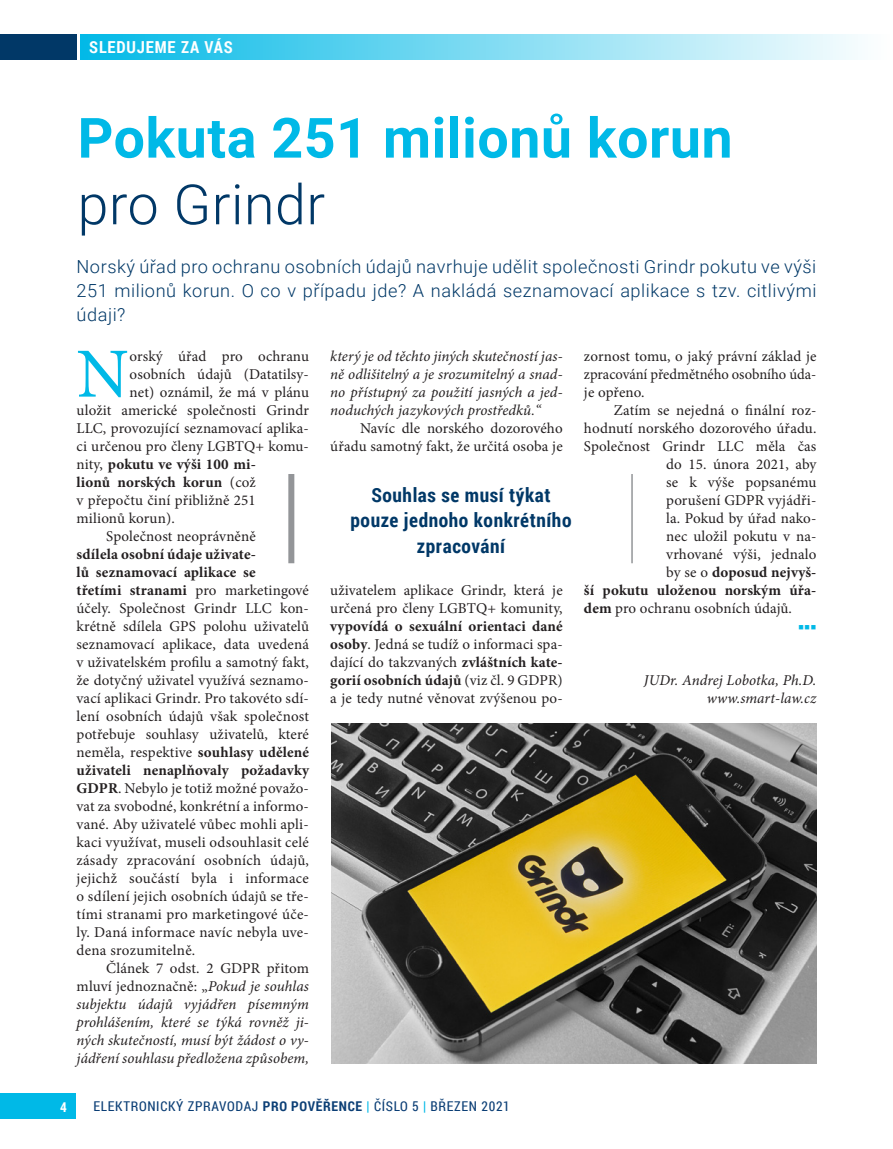
<style>
.page{position:relative;width:893px;height:1149px;background:#fff}
.page>*{position:absolute;margin:0;border:0;box-sizing:border-box;transform-origin:0 0}
.text_neodsazeny{font:70.35px "Minion Pro";color:#00b9e7}
.titul{font:700 55.5px/66.6px "Roboto";letter-spacing:.01em;color:#00b9e7}
.upoutavka{font:700 19.5px/25.5px "Roboto Condensed";letter-spacing:.03em;color:#013867;text-align:center}
.t1{font:300 18px/24px "Roboto";letter-spacing:.03em;color:#013867;text-align:justify}
.t2{font:700 16.5px "Roboto Condensed";letter-spacing:.05em;color:#fff}
.text{font:15px/18px "Minion Pro";letter-spacing:.01em;color:#231f20;text-align:justify}
.text-2{font:italic 15px/18px "Minion Pro";letter-spacing:.005em;color:#231f20;text-align:justify}
.text_neodsazeny-2{font:15px "Minion Pro";letter-spacing:.01em;color:#231f20}
.text-3{font:700 15px "Minion Pro";letter-spacing:.01em;color:#231f20}
.text_neodsazeny-3{font:700 15px "Minion Pro";letter-spacing:.01em;color:#231f20}
.text-4{font:15px "Minion Pro";color:#00b9e7}
.t3{font:13.5px "Roboto Condensed";letter-spacing:.05em;color:#0b3e75}
.t4{font:700 13.5px "Roboto Condensed";color:#fff}
.s1{font-weight:300;color:#013867}
.s2{font-weight:400}
.s3{font-weight:700}
.s4{font-style:normal}
.s5{font-weight:700;color:#00b9e7}
</style>
<div class="page">
<div style="left:81px;top:34px;width:812px;height:26px;background:linear-gradient(to right,#02b9e7,#fffefe)"></div>
<div style="left:0;top:34px;width:77px;height:26px;background:#013867"></div>
<div style="left:0;top:1093px;width:75px;height:25px;background:#00b9e7"></div>
<div style="left:288px;top:474px;width:6px;height:89px;background:#939598"></div>
<hr style="left:631px;top:474px;width:2px;height:89px;background:#939598">
<img style="left:331px;top:723px;width:485px;height:340px">
<p class="t2" style="left:89px;top:35px;width:145px">SLEDUJEME ZA VÁS</p>
<p class="titul" style="left:78px;top:102px;width:656px">Pokuta 251 milionů korun <span class="s1">pro Grindr</span></p>
<p class="t1" style="left:77px;top:254px;width:741px">Norský úřad pro ochranu osobních údajů navrhuje udělit společnosti Grindr pokutu ve výši 251 milionů korun. O co v případu jde? A nakládá seznamovací aplikace s tzv. citlivými údaji?</p>
<p class="text_neodsazeny" style="left:77px;top:327px;width:54px">N</p>
<p class="text_neodsazeny-2" style="left:130px;top:345px;width:181px">orský úřad pro ochranu</p>
<p class="text_neodsazeny-2" style="left:130px;top:363px;width:181px">osobních údajů (Datatilsy-</p>
<p class="text_neodsazeny-2" style="left:130px;top:381px;width:181px">net) oznámil, že má v plánu</p>
<p class="text_neodsazeny-2" style="left:77px;top:399px;width:234px">uložit americké společnosti Grindr</p>
<p class="text_neodsazeny-2" style="left:77px;top:417px;width:234px">LLC, provozující seznamovací aplika-</p>
<p class="text_neodsazeny-2" style="left:77px;top:435px;width:234px">ci určenou pro členy LGBTQ+ komu-</p>
<p class="text_neodsazeny-3" style="left:77px;top:453px;width:181px"><span class="s2">nity,</span> pokutu ve výši 100 mi-</p>
<p class="text_neodsazeny-3" style="left:77px;top:471px;width:181px">lionů norských korun <span class="s2">(což</span></p>
<p class="text_neodsazeny-2" style="left:77px;top:489px;width:181px">v přepočtu činí přibližně 251</p>
<p class="text_neodsazeny-2" style="left:77px;top:507px;width:100px">milionů korun).</p>
<p class="text" style="left:77px;top:527px;width:234px;text-align:left;text-indent:30px">Společnost neoprávněně<br><span class="s3">sdílela osobní údaje uživate-<br>lů seznamovací aplikace se<br>třetími stranami</span> pro marketingové účely. Společnost Grindr LLC kon&shy;krétně sdílela GPS polohu uživatelů seznamovací aplikace, data uvedená v uživatelském profilu a samotný fakt, že dotyčný uživatel využívá seznamo&shy;vací aplikaci Grindr. Pro takovéto sdí&shy;lení osobních údajů však společnost potřebuje souhlasy uživatelů, které neměla, respektive <span class="s3">souhlasy udělené uživateli nenaplňovaly požadavky GDPR</span>. Nebylo je totiž možné považo&shy;vat za svobodné, konkrétní a informo&shy;vané. Aby uživatelé vůbec mohli apli&shy;kaci využívat, museli odsouhlasit celé zásady zpracování osobních údajů, jejichž součástí byla i informace o sdílení jejich osobních údajů se tře&shy;tími stranami pro marketingové úče&shy;ly. Daná informace navíc nebyla uve&shy;dena srozumitelně.</p>
<p class="text-2" style="left:77px;top:958px;width:234px;text-indent:30px"><span class="s4">Článek 7 odst. 2 GDPR přitom mluví jednoznačně: „</span>Pokud je souhlas subjektu údajů vyjádřen písemným prohlášením, které se týká rovněž ji&shy;ných skutečností, musí být žádost o vy&shy;jádření souhlasu předložena způsobem,</p>
<p class="text-2" style="left:330px;top:346px;width:234px">který je od těchto jiných skutečností jas&shy;ně odlišitelný a je srozumitelný a snad&shy;no přístupný za použití jasných a jed&shy;noduchých jazykových prostředků.“</p>
<p class="text" style="left:330px;top:419px;width:234px;text-align:right">Navíc dle norského dozorového úřadu samotný fakt, že určitá osoba je</p>
<p class="upoutavka" style="left:351px;top:481px;width:222px">Souhlas se musí týkat pouze jednoho konkrétního zpracování</p>
<p class="text" style="left:330px;top:581px;width:234px">uživatelem aplikace Grindr, která je určená pro členy LGBTQ+ komunity, <span class="s3">vypovídá o sexuální orientaci dané osoby</span>. Jedná se tudíž o informaci spa&shy;dající do takzvaných <span class="s3">zvláštních kate&shy;gorií osobních údajů</span> (viz čl. 9 GDPR) a je tedy nutné věnovat zvýšenou po-</p>
<p class="t4" style="left:60px;top:1097px;width:8px">4</p>
<p class="t3" style="left:94px;top:1096px;width:418px">ELEKTRONICKÝ ZPRAVODAJ <span class="s3">PRO POVĚŘENCE</span> <span class="s5">|</span> ČÍSLO 5 <span class="s5">|</span> BŘEZEN 2021</p>
<p class="text" style="left:584px;top:347px;width:234px">zornost tomu, o jaký právní základ je zpracování předmětného osobního úda&shy;je opřeno.</p>
<p class="text" style="left:614px;top:401px;width:204px">Zatím se nejedná o finální roz-</p>
<p class="text" style="left:584px;top:419px;width:234px">hodnutí norského dozorového úřadu.</p>
<p class="text" style="left:584px;top:437px;width:234px">Společnost Grindr LLC měla čas</p>
<p class="text" style="left:666px;top:455px;width:152px">do 15. února 2021, aby</p>
<p class="text" style="left:666px;top:473px;width:152px">se k výše popsanému</p>
<p class="text" style="left:666px;top:491px;width:152px">porušení GDPR vyjádři-</p>
<p class="text" style="left:666px;top:509px;width:152px">la. Pokud by úřad nako-</p>
<p class="text" style="left:666px;top:527px;width:152px">nec uložil pokutu v na-</p>
<p class="text" style="left:666px;top:545px;width:152px">vrhované výši, jednalo</p>
<p class="text-3" style="left:666px;top:561px;width:152px"><span class="s2">by se o</span> doposud nejvyš-</p>
<p class="text-3" style="left:584px;top:579px;width:234px">ší pokutu uloženou norským úřa-</p>
<p class="text" style="left:584px;top:599px;width:210px"><span class="s3">dem</span> pro ochranu osobních údajů.</p>
<p class="text-4" style="left:798px;top:615px;width:20px">■■■</p>
<p class="text-2" style="left:644px;top:670px;width:174px">JUDr. Andrej Lobotka, Ph.D.</p>
<p class="text-2" style="left:707px;top:688px;width:111px">www.smart-law.cz</p>
</div>
